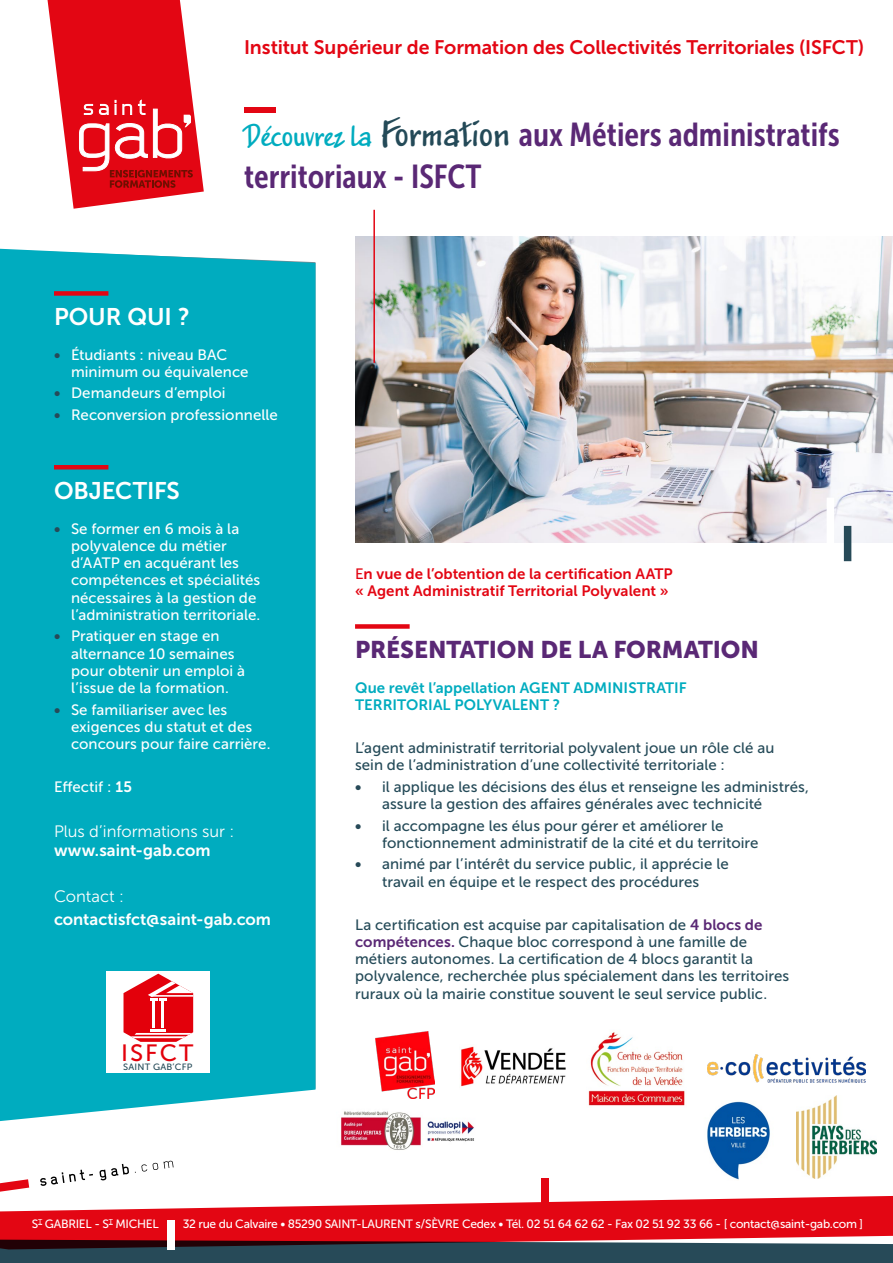
<style>
.page{position:relative;width:893px;height:1263px;background:#fff}
.page>*{position:absolute;margin:0;border:0;box-sizing:border-box;transform-origin:0 0}
.t1{font:33px/42px "Museo Sans Cond 700";color:#5a2875}
.t2{font:24px "Museo Sans 900";letter-spacing:-.005em;color:#5a2875}
.t3{font:24px "Museo Sans 700";letter-spacing:-.005em;color:#fff}
.t4{font:23.55px "Museo Sans 500";letter-spacing:.08em;color:#e3000b}
.t5{font:19.5px "Museo Sans 700";letter-spacing:-.005em;color:#e30613}
.t6{font:16.5px "Museo Sans 700";color:#fff}
.t7{font:16.5px "Museo Sans 300";letter-spacing:-.005em;color:#fff}
.t8{font:15px/17.2px "Museo Sans 500";letter-spacing:.005em;color:#244a58}
.t9{font:15px/17.2px "Museo Sans 500";letter-spacing:.005em;color:#fff}
.t10{font:15px/17.2px "Museo Sans 700";letter-spacing:.005em;color:#e30613}
.t11{font:15px/17.2px "Museo Sans 700";color:#00acbf}
.t12{font:12px "Museo Sans 500";letter-spacing:-.025em;color:#fff}
.t13{font:9.15px "Museo Sans 500";letter-spacing:.025em;color:#234957}
.s1{font-family:"Jakob";font-size:27px;color:#00acbf}
.s2{font-family:"Jakob";color:#244a58}
.s3{font-family:"Museo Sans 700";color:#274a58}
.s4{font-family:"Museo Sans 700"}
.s5{font-family:"Museo Sans 500"}
.s6{font-family:"Museo Sans 700";color:#5a2875}
</style>
<div class="page">
<svg style="left:47px;top:0;width:157px;height:209px"></svg>
<div style="left:0;top:1249px;width:893px;height:14px;background:#274a58"></div>
<svg style="left:0;top:1196px;width:893px;height:53px;fill:#e30613"></svg>
<div style="left:167px;top:1220px;width:7px;height:29px;background:#fff"></div>
<div style="left:541px;top:1178px;width:8px;height:30px;background:#e30613"></div>
<svg style="left:0;top:1179px;width:29px;height:13px"></svg>
<svg style="left:40px;top:1170px;width:53px;height:16px"></svg>
<svg style="left:135px;top:1161px;width:39px;height:12px"></svg>
<svg style="left:99px;top:1164px;width:30px;height:16px"></svg>
<div style="left:0;top:249px;width:315px;height:872px;background:#00acbf"></div>
<div style="left:54px;top:291px;width:54px;height:5px;background:#e30613"></div>
<hr style="left:54px;top:465px;width:54px;height:4px;background:#e30613">
<div style="left:355px;top:624px;width:55px;height:5px;background:#e30613"></div>
<img style="left:355px;top:236px;width:538px;height:306px">
<hr style="left:373px;top:210px;width:2px;height:153px;background:#e30613">
<div style="left:844px;top:526px;width:7px;height:35px;background:#274a58"></div>
<div style="left:827px;top:498px;width:7px;height:63px;background:#fff"></div>
<div style="left:244px;top:108px;width:31px;height:5px;background:#e30613"></div>
<div style="left:106px;top:972px;width:103px;height:101px;background:#fff"></div>
<svg style="left:124px;top:974px;width:69px;height:68px"></svg>
<hr style="left:161px;top:1002px;width:3px;height:26px;background:#fff">
<img style="left:375px;top:1031px;width:60px;height:68px">
<img style="left:461px;top:1046px;width:105px;height:41px">
<img style="left:588px;top:1032px;width:97px;height:74px">
<img style="left:708px;top:1054px;width:158px;height:29px">
<img style="left:341px;top:1111px;width:133px;height:39px">
<img style="left:707px;top:1101px;width:63px;height:79px">
<img style="left:797px;top:1095px;width:80px;height:83px">
<h3 class="t5" style="left:244px;top:36px;width:622px">Institut Supérieur de Formation des Collectivités Territoriales (ISFCT)</h3>
<h1 class="t1" style="left:244px;top:113px;width:597px"><span class="s1">Découvrez la</span> <span class="s2">Formation</span> aux Métiers administratifs territoriaux - ISFCT</h1>
<h2 class="t3" style="left:54px;top:304px;width:137px">POUR QUI ?</h2>
<p class="t9" style="left:71px;top:346px;width:179px;text-indent:-17px"><span class="s3">•</span> Étudiants : niveau BAC minimum ou équivalence</p>
<p class="t9" style="left:54px;top:385px;width:173px"><span class="s3">•</span> Demandeurs d’emploi</p>
<p class="t9" style="left:54px;top:406px;width:225px"><span class="s3">•</span> Reconversion professionnelle</p>
<h2 class="t3" style="left:54px;top:478px;width:127px">OBJECTIFS</h2>
<p class="t9" style="left:71px;top:520px;width:191px;text-indent:-17px"><span class="s3">•</span> Se former en 6 mois à la polyvalence du métier d’AATP en acquérant les compétences et spécialités nécessaires à la gestion de l’administration territoriale.</p>
<p class="t9" style="left:71px;top:627px;width:176px;text-indent:-17px"><span class="s3">•</span> Pratiquer en stage en alternance 10 semaines pour obtenir un emploi à l’issue de la formation.</p>
<p class="t9" style="left:71px;top:701px;width:201px;text-indent:-17px"><span class="s3">•</span> Se familiariser avec les exigences du statut et des concours pour faire carrière.</p>
<p class="t9" style="left:54px;top:778px;width:79px">Effectif : <span class="s4">15</span></p>
<p class="t7" style="left:54px;top:822px;width:182px">Plus d’informations sur :</p>
<p class="t6" style="left:54px;top:841px;width:158px">www.saint-gab.com</p>
<p class="t7" style="left:54px;top:888px;width:72px">Contact :</p>
<p class="t6" style="left:54px;top:910px;width:219px">contactisfct@saint-gab.com</p>
<h3 class="t4" style="left:121px;top:1040px;width:73px">ISFCT</h3>
<p class="t13" style="left:123px;top:1062px;width:71px">SAINT GAB’CFP</p>
<p class="t10" style="left:355px;top:565px;width:319px"><span class="s5">E</span>n vue de l’obtention de la certification AATP « Agent Administratif Territorial Polyvalent »</p>
<h2 class="t2" style="left:355px;top:636px;width:405px">PRÉSENTATION DE LA FORMATION</h2>
<p class="t11" style="left:355px;top:679px;width:333px">Que revêt l’appellation AGENT ADMINISTRATIF<br>TERRITORIAL POLYVALENT ?</p>
<p class="t8" style="left:355px;top:739px;width:421px">L’agent administratif territorial polyvalent joue un rôle clé au sein de l’administration d’une collectivité territoriale :</p>
<p class="t8" style="left:382px;top:778px;width:428px;text-indent:-27px"><span class="s3">•</span> il applique les décisions des élus et renseigne les administrés, assure la gestion des affaires générales avec technicité</p>
<p class="t8" style="left:382px;top:817px;width:378px;text-indent:-27px"><span class="s3">•</span> il accompagne les élus pour gérer et améliorer le fonctionnement administratif de la cité et du territoire</p>
<p class="t8" style="left:355px;top:855px;width:375px;text-align:center"><span class="s3">•</span> animé par l’intérêt du service public, il apprécie le travail en équipe et le respect des procédures</p>
<p class="t8" style="left:355px;top:916px;width:436px">La certification est acquise par capitalisation de <span class="s6">4 blocs de compétences.</span> Chaque bloc correspond à une famille de métiers autonomes. La certification de 4 blocs garantit la polyvalence, recherchée plus spécialement dans les territoires ruraux où la mairie constitue souvent le seul service public.</p>
<p class="t12" style="left:32px;top:1217px;width:833px">S<sup>T</sup> GABRIEL - S<sup>T</sup> MICHEL • 32 rue du Calvaire • 85290 SAINT-LAURENT s/SÈVRE Cedex • Tél. 02 51 64 62 62 - Fax 02 51 92 33 66 - [ contact@saint-gab.com ]</p>
</div>
